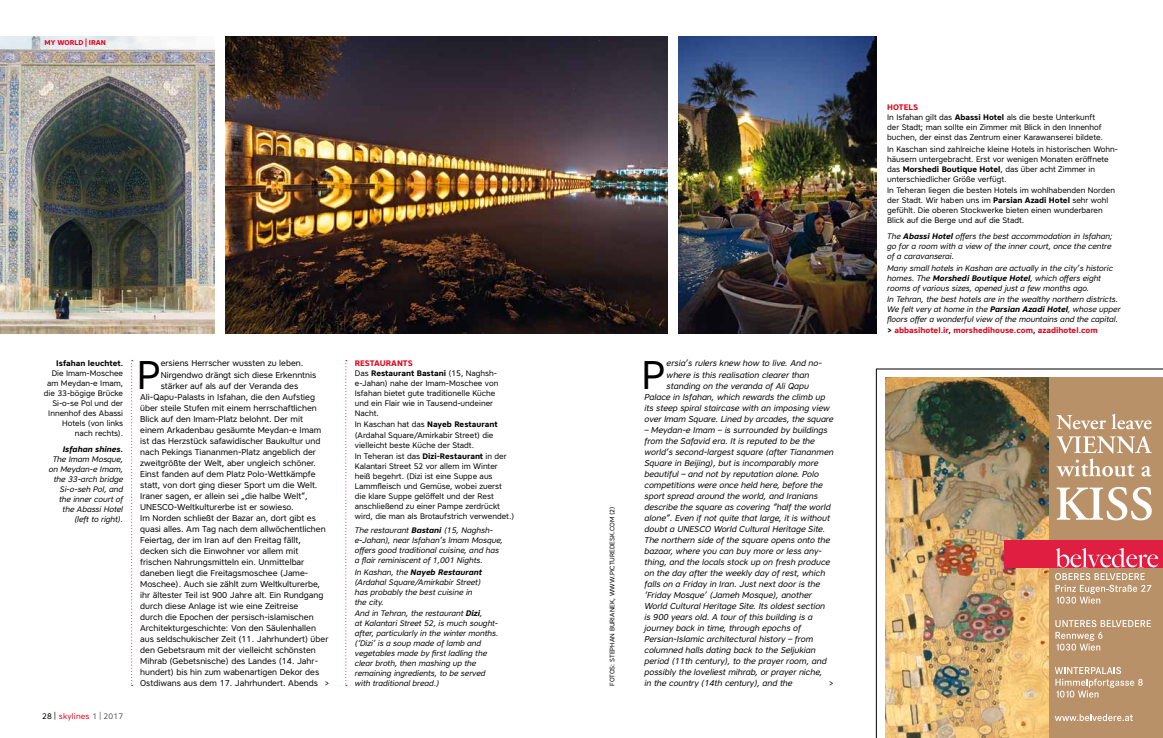
<style>
.page{position:relative;width:1163px;height:738px;background:#fff}
.page>*{position:absolute;margin:0;border:0;box-sizing:border-box;transform-origin:0 0}
.t1{font:39.9px "Core Sans A45";color:#000}
.t2{font:italic 8.5px/11px "Core Sans A45";color:#000}
.t3{font:8.5px/11px "Core Sans A45";color:#000}
.t4{font:8px/10px "Core Sans A45";color:#000}
.t5{font:italic 8px/10px "Core Sans A45";color:#000}
.t6{font:700 8px/10px "Core Sans A65";color:#000}
.t7{font:700 8px "Core Sans A65";color:#e2001a}
.t8{font:italic 700 8px "Core Sans A65";color:#000}
.t9{font:8px "Core Sans A45";letter-spacing:.025em;color:#e2001a}
.t10{font:700 7px "Core Sans A65";color:#e2001a}
.t11{font:6.5px "Core Sans A45";color:#000}
.s1{font-size:8.5px}
.s2{color:#000}
.s3{color:#58585a}
.s4{color:#e2001a}
.s5{font-family:"Core Sans A45";font-weight:400}
.s6{font-family:"Core Sans A65";font-weight:700}
</style>
<div class="page">
<svg style="left:345px;top:360px;width:2px;height:325px"></svg>
<svg style="left:131px;top:360px;width:2px;height:325px"></svg>
<img style="left:0;top:36px;width:214px;height:297px">
<hr style="left:876px;top:368px;width:286px;height:1px;background:#000">
<hr style="left:876px;top:368px;width:1px;height:369px;background:#000">
<img style="left:678px;top:36px;width:198px;height:297px">
<div style="left:1023px;top:377px;width:139px;height:360px;background:#b99169"></div>
<svg style="left:1055px;top:620px;width:95px;height:30px"></svg>
<svg style="left:1054px;top:667px;width:88px;height:30px"></svg>
<svg style="left:1055px;top:714px;width:77px;height:6px"></svg>
<svg style="left:1056px;top:415px;width:49px;height:14px"></svg>
<svg style="left:1111px;top:414px;width:40px;height:15px"></svg>
<svg style="left:1056px;top:486px;width:95px;height:34px"></svg>
<svg style="left:1056px;top:436px;width:95px;height:40px"></svg>
<img style="left:885px;top:377px;width:163px;height:360px">
<div style="left:1125px;top:539px;width:37px;height:28px;background:#df1e41"></div>
<div style="left:1004px;top:539px;width:155px;height:28px;background:#df1e41"></div>
<svg style="left:1054px;top:548px;width:104px;height:55px"></svg>
<img style="left:225px;top:36px;width:442px;height:297px">
<p class="t10" style="left:44px;top:37px;width:63px">my world <span class="s1">|</span> Iran</p>
<p class="t6" style="left:56px;top:358px;width:68px">Isfahan leuchtet.</p>
<p class="t4" style="left:44px;top:368px;width:81px;text-align:right">Die I mam-Moschee am Meydan-e I mam, die 33-bögige Brücke<br>Si-o-se Pol und der<br>I nnenhof des Abassi<br>Hotels (von links nach rechts).</p>
<p class="t8" style="left:63px;top:443px;width:62px">Isfahan shines.</p>
<p class="t5" style="left:49px;top:453px;width:76px;text-align:right">The Imam Mosque, on Meydan-e Imam, the 33-arch bridge<br>Si-o-seh Pol, and the inner court of the Abassi Hotel (left to right).</p>
<p class="t9" style="left:42px;top:710px;width:83px"><span class="s2">28 |</span> skylines <span class="s3">1 | 2017</span></p>
<h1 class="t1" style="left:641px;top:348px;width:21px">P</h1>
<p class="t2" style="left:666px;top:357px;width:157px">ersia’s rulers knew how to live. And no-</p>
<h1 class="t1" style="left:137px;top:348px;width:21px">P</h1>
<p class="t3" style="left:161px;top:357px;width:144px">ersiens Herrscher wussten zu leben.</p>
<p class="t6" style="left:355px;top:358px;width:144px"><span class="s4">Restaurants<br></span><span class="s5">Das</span> Restaurant Bastani <span class="s5">(15, Naghsh-</span></p>
<p class="t4" style="left:355px;top:378px;width:145px">e-Jahan) nahe der I mam-Moschee von<br>Isfahan bietet gute traditionelle Küche und ein Flair wie in Tausend-undeiner<br>Nacht.</p>
<p class="t4" style="left:355px;top:419px;width:144px">I n Kaschan hat das <span class="s6">Nayeb Restaurant </span>(Ardahal Square/Amirkabir Street) die vielleicht beste Küche der Stadt.</p>
<p class="t4" style="left:355px;top:450px;width:161px">I n Teheran ist das <span class="s6">Dizi-Restaurant</span> in der Kalantari Street 52 vor allem im Winter heiß begehrt. (Dizi ist eine Suppe aus Lammfleisch und Gemüse, wobei zuerst die klare Suppe gelöffelt und der Rest anschließend zu einer Pampe zerdrückt wird, die man als Brotaufstrich verwendet.)</p>
<p class="t5" style="left:355px;top:525px;width:149px">The restaurant <span class="s6">Bastani</span> (15, Naghsh&shy;e-Jahan), near Isfahan’s Imam Mosque, offers good traditional cuisine, and has a flair reminiscent of 1,001 Nights.</p>
<p class="t8" style="left:355px;top:566px;width:129px"><span class="s5">In Kashan, the</span> Nayeb Restaurant</p>
<p class="t5" style="left:355px;top:576px;width:127px">(Ardahal Square/Amirkabir Street) has probably the best cuisine in the city.</p>
<p class="t5" style="left:355px;top:607px;width:145px">And in Tehran, the restaurant <span class="s6">Dizi</span>,<br>at Kalantari Street 52, is much sought&shy;after, particularly in the winter months. (‘Dizi’ is a soup made of lamb and vegetables made by first ladling the clear broth, then mashing up the remaining ingredients, to be served with traditional bread.)</p>
<p class="t3" style="left:161px;top:368px;width:157px">N irgendwo drängt sich diese Erkenntnis</p>
<p class="t3" style="left:161px;top:379px;width:139px">stärker auf als auf der Veranda des</p>
<p class="t3" style="left:140px;top:390px;width:176px">Ali-Qapu-Palasts in Isfahan, die den Aufstieg</p>
<p class="t3" style="left:140px;top:401px;width:178px">über steile Stufen mit einem herrschaftlichen</p>
<p class="t3" style="left:140px;top:412px;width:164px">Blick auf den I mam-Platz belohnt. Der mit</p>
<p class="t3" style="left:140px;top:423px;width:183px">einem Arkadenbau gesäumte Meydan-e I mam</p>
<p class="t3" style="left:140px;top:434px;width:182px">ist das Herzstück safawidischer Baukultur und</p>
<p class="t3" style="left:140px;top:445px;width:177px">nach Pekings Tiananmen-Platz angeblich der</p>
<p class="t3" style="left:140px;top:456px;width:177px">zweitgrößte der Welt, aber ungleich schöner.</p>
<p class="t3" style="left:140px;top:467px;width:177px">Einst fanden auf dem Platz Polo-Wettkämpfe</p>
<p class="t3" style="left:140px;top:478px;width:179px">statt, von dort ging dieser Sport um die Welt.</p>
<p class="t3" style="left:140px;top:489px;width:169px">I raner sagen, er allein sei „die halbe Welt“,</p>
<p class="t3" style="left:140px;top:500px;width:7px">UNE</p>
<p class="t2" style="left:666px;top:368px;width:144px">where is this realisation clearer than</p>
<p class="t2" style="left:666px;top:379px;width:144px">standing on the veranda of Ali Qapu</p>
<p class="t2" style="left:644px;top:390px;width:182px">Palace in Isfahan, which rewards the climb up</p>
<p class="t2" style="left:644px;top:401px;width:187px">its steep spiral staircase with an imposing view</p>
<p class="t2" style="left:644px;top:412px;width:191px">over Imam Square. Lined by arcades, the square</p>
<p class="t2" style="left:644px;top:423px;width:191px">– Meydan-e Imam – is surrounded by buildings from the Safavid era. It is reputed to be the world’s second-largest square (after Tiananmen Square in Beijing), but is incomparably more beautiful – and not by reputation alone. Polo competitions were once held here, before the sport spread around the world, and Iranians describe the square as covering “half the world alone”. Even if not quite that large, it is without doubt a UNESCO World Cultural Heritage Site.<br>The northern side of the square opens onto the bazaar, where you can buy more or less any&shy;thing, and the locals stock up on fresh produce on the day after the weekly day of rest, which falls on a Friday in Iran. Just next door is the ‘Friday Mosque’ (Jameh Mosque), another World Cultural Heritage Site. Its oldest section<br>is 900 years old. A tour of this building is a journey back in time, through epochs of Persian-Islamic architectural history – from columned halls dating back to the Seljukian period (11th century), to the prayer room, and possibly the loveliest mihrab, or prayer niche,<br>in the country (14th century), and the</p>
<p class="t3" style="left:140px;top:500px;width:190px;text-indent:17px">SCO-Weltkulturerbe ist er sowieso.<br>I m Norden schließt der Bazar an, dort gibt es quasi alles. Am Tag nach dem allwöchentlichen Feiertag, der im I ran auf den Freitag fällt, decken sich die Einwohner vor allem mit frischen Nahrungsmitteln ein. U nmittelbar daneben liegt die Freitagsmoschee (Jame-Moschee). Auch sie zählt zum Weltkulturerbe, ihr ältester Teil ist 900 Jahre alt. Ein Rundgang durch diese Anlage ist wie eine Zeitreise<br>durch die Epochen der persisch-islamischen Architekturgeschichte: Von den Säulenhallen aus seldschukischer Zeit (11. Jahrhundert) über den Gebetsraum mit der vielleicht schönsten Mihrab (Gebetsnische) des Landes (14. Jahr&shy;hundert) bis hin zum wabenartigen Dekor des Ostdiwans aus dem 17. Jahrhundert. Abends</p>
<p class="t11" style="left:608px;top:685px;width:181px;rotate:-90deg">FOTOS: Stephan Burianek, www.picturedesk.com (2)</p>
<p class="t4" style="left:324px;top:677px;width:6px">&gt;</p>
<p class="t4" style="left:828px;top:677px;width:6px">&gt;</p>
<p class="t7" style="left:887px;top:102px;width:32px">Hotels</p>
<p class="t4" style="left:887px;top:112px;width:217px">I n Isfahan gilt das <span class="s6">Abassi Hotel</span> als die beste U nterkunft der Stadt; man sollte ein Zimmer mit Blick in den I nnenhof buchen, der einst das Zentrum einer Karawanserei bildete.</p>
<p class="t4" style="left:887px;top:144px;width:232px">I n Kaschan sind zahlreiche kleine Hotels in historischen Wohn&shy;häusern untergebracht. Erst vor wenigen Monaten eröffnete das <span class="s6">Morshedi Boutique Hotel</span>, das über acht Zimmer in unterschiedlicher Größe verfügt.</p>
<p class="t4" style="left:887px;top:185px;width:229px">I n Teheran liegen die besten Hotels im wohlhabenden Norden der Stadt. Wir haben uns im <span class="s6">Parsian Azadi Hotel</span> sehr wohl gefühlt. Die oberen Stockwerke bieten einen wunderbaren Blick auf die Berge und auf die Stadt.</p>
<p class="t5" style="left:887px;top:231px;width:227px">The <span class="s6">Abassi Hotel</span> offers the best accommodation in Isfahan; go for a room with a view of the inner court, once the centre of a caravanserai.</p>
<p class="t5" style="left:887px;top:262px;width:227px">Many small hotels in Kashan are actually in the city’s historic homes. The <span class="s6">Morshedi Boutique Hotel</span>, which offers eight rooms of various sizes, opened just a few months ago.</p>
<p class="t5" style="left:887px;top:294px;width:235px">In Tehran, the best hotels are in the wealthy northern districts.<br>We felt very at home in the <span class="s6">Parsian Azadi Hotel</span>, whose upper floors offer a wonderful view of the mountains and the capital.</p>
<p class="t7" style="left:887px;top:325px;width:212px"><span class="s2">&gt;</span> abbasihotel.ir<span class="s2">,</span> morshedihouse.com<span class="s2">,</span> azadihotel.com</p>
</div>
